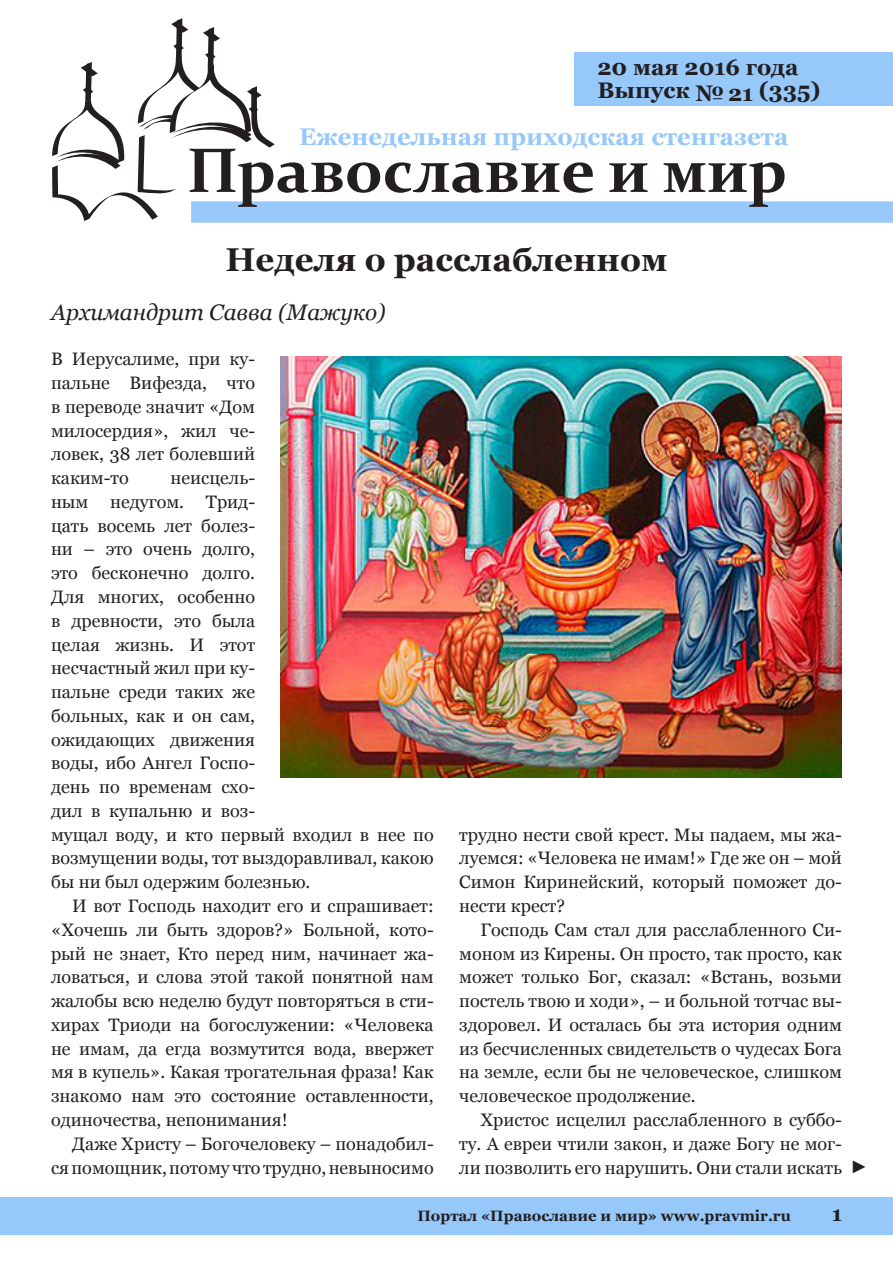
<style>
.page{position:relative;width:893px;height:1263px;background:#fff}
.page>*{position:absolute;margin:0;border:0;box-sizing:border-box;transform-origin:0 0}
.Zagolovok{font:700 33px "Georgia";color:#231f20}
.t1{font:700 24px "Georgia";color:#96c8fa}
.t2{font:700 22.5px/22.5px "Georgia";color:#231f20}
.Author{font:italic 22.5px "Georgia";color:#231f20}
.t3{font:700 21px "Georgia";color:#231f20}
.Text{font:18px/23.7px "Georgia";color:#231f20;text-align:justify}
.Text_first{font:18px/23.7px "Georgia";color:#231f20;text-align:justify}
.Text-2{font:18px "Arial";color:#231f20}
.t4{font:700 15px "Georgia";color:#231f20}
</style>
<div class="page">
<div style="left:191px;top:201px;width:702px;height:22px;background:#96c8fa"></div>
<div style="left:574px;top:53px;width:319px;height:53px;background:#96c8fa"></div>
<svg style="left:52px;top:18px;width:541px;height:203px"></svg>
<svg style="left:609px;top:163px;width:39px;height:29px"></svg>
<svg style="left:664px;top:162px;width:121px;height:45px"></svg>
<div style="left:0;top:1197px;width:893px;height:37px;background:#96c8fa"></div>
<img style="left:281px;top:356px;width:561px;height:421px">
<p class="t2" style="left:597px;top:56px;width:225px">20 мая 2016 года<br>Выпуск № 21 (335)</p>
<h2 class="t1" style="left:299px;top:122px;width:491px">Еженедельная приходская стенгазета</h2>
<p class="Zagolovok" style="left:225px;top:239px;width:444px">Неделя о расслабленном</p>
<p class="Author" style="left:51px;top:298px;width:336px">Архимандрит Савва (Мажуко)</p>
<p class="Text_first" style="left:51px;top:348px;width:206px">В Иерусалиме, при ку&shy;пальне Вифезда, что в переводе значит «Дом милосердия», жил че&shy;ловек, 38 лет болевший каким-то</p>
<p class="Text_first" style="left:51px;top:466px;width:384px;text-align:left;text-indent:120px">неисцель-<br>ным недугом. Трид-<br>цать восемь лет болез-<br>ни – это очень долго,<br>это бесконечно долго.<br>Для многих, особенно<br>в древности, это была<br>целая жизнь. И этот<br>несчастный жил при ку-<br>пальне среди таких же<br>больных, как и он сам,<br>ожидающих движения<br>воды, ибо Ангел Госпо-<br>день по временам схо-<br>дил в купальню и воз-<br>мущал воду, и кто первый входил в нее по возмущении воды, тот выздоравливал, какою бы ни был одержим болезнью.</p>
<p class="Text" style="left:51px;top:894px;width:384px;text-indent:21px">И вот Господь находит его и спрашивает: «Хочешь ли быть здоров?» Больной, кото&shy;рый не знает, Кто перед ним, начинает жа&shy;ловаться, и слова этой такой понятной нам жалобы всю неделю будут повторяться в сти&shy;хирах Триоди на богослужении: «Человека не имам, да егда возмутится вода, ввержет мя в купель». Какая трогательная фраза! Как знакомо нам это состояние оставленности, одиночества, непонимания!</p>
<p class="Text" style="left:51px;top:1132px;width:384px;text-align:right">Даже Христу – Богочеловеку – понадобил&shy;ся помощник, потому что трудно, невыносимо</p>
<p class="Text" style="left:459px;top:823px;width:384px">трудно нести свой крест. Мы падаем, мы жа&shy;луемся: «Человека не имам!» Где же он – мой Симон Киринейский, который поможет до&shy;нести крест?</p>
<p class="Text" style="left:459px;top:918px;width:384px;text-indent:21px">Господь Сам стал для расслабленного Си&shy;моном из Кирены. Он просто, так просто, как может только Бог, сказал: «Встань, возьми постель твою и ходи», – и больной тотчас вы&shy;здоровел. И осталась бы эта история одним из бесчисленных свидетельств о чудесах Бога на земле, если бы не человеческое, слишком человеческое продолжение.</p>
<p class="Text" style="left:459px;top:1108px;width:384px;text-indent:21px">Христос исцелил расслабленного в суббо&shy;ту. А евреи чтили закон, и даже Богу не мог&shy;ли позволить его нарушить. Они стали искать</p>
<p class="Text-2" style="left:850px;top:1154px;width:19px">►</p>
<p class="t4" style="left:417px;top:1206px;width:375px">Портал «Православие и мир» www.pravmir.ru</p>
<p class="t3" style="left:832px;top:1200px;width:12px">1</p>
</div>
